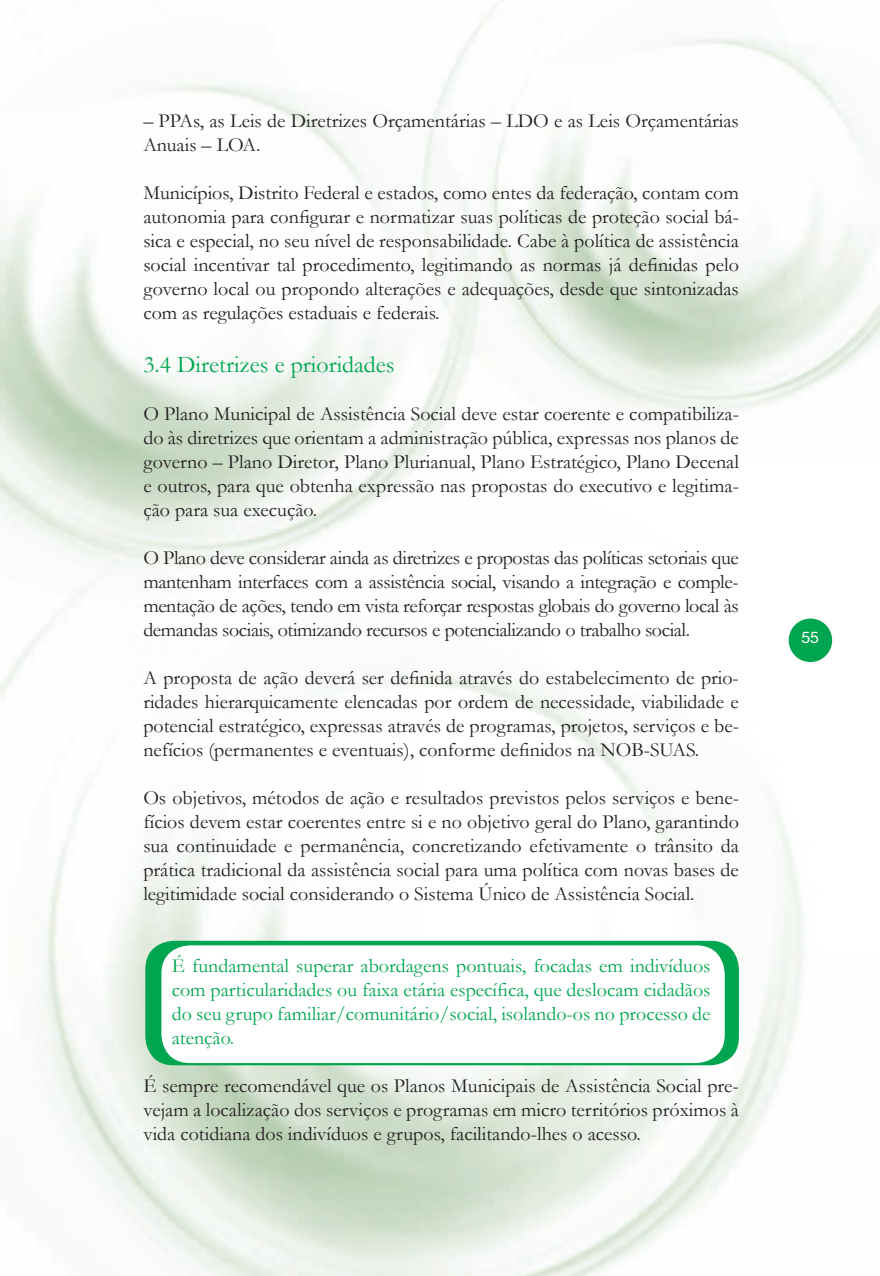
<style>
.page{position:relative;width:880px;height:1276px;background:#fff}
.page>*{position:absolute;margin:0;border:0;box-sizing:border-box;transform-origin:0 0}
.t1{font:24px "Garamond";color:#00a54f}
.t2{font:20px/24px "Garamond";color:#231f20;text-align:justify}
.t3{font:20px/24px "Garamond";color:#00a54f;text-align:justify}
.t4{font:16px "Helvetica Neue";color:#fff}
</style>
<div class="page">
<img style="left:0;top:6px;width:880px;height:1269px">
<div style="left:788px;top:618px;width:44px;height:44px;background:#00a54f;border-radius:50%"></div>
<svg style="left:145px;top:940px;width:594px;height:125px;background:#24b167"></svg>
<div style="left:161px;top:945px;width:563px;height:117px;background:#fff;border-radius:28px"></div>
<p class="t2" style="left:143px;top:108px;width:597px">– PPAs, as Leis de Diretrizes Orçamentárias – LDO e as Leis Orçamentárias<br>Anuais – LOA.</p>
<p class="t2" style="left:143px;top:180px;width:597px">Municípios, Distrito Federal e estados, como entes da federação, contam com autonomia para configurar e normatizar suas políticas de proteção social bá&shy;sica e especial, no seu nível de responsabilidade. Cabe à política de assistência social incentivar tal procedimento, legitimando as normas já definidas pelo governo local ou propondo alterações e adequações, desde que sintonizadas com as regulações estaduais e federais.</p>
<p class="t1" style="left:143px;top:348px;width:253px">3.4 Diretrizes e prioridades</p>
<p class="t2" style="left:143px;top:401px;width:597px">O Plano Municipal de Assistência Social deve estar coerente e compatibiliza&shy;do às diretrizes que orientam a administração pública, expressas nos planos de governo – Plano Diretor, Plano Plurianual, Plano Estratégico, Plano Decenal e outros, para que obtenha expressão nas propostas do executivo e legitima&shy;ção para sua execução.</p>
<p class="t2" style="left:143px;top:545px;width:597px">O Plano deve considerar ainda as diretrizes e propostas das políticas setoriais que mantenham interfaces com a assistência social, visando a integração e comple&shy;mentação de ações, tendo em vista reforçar respostas globais do governo local às demandas sociais, otimizando recursos e potencializando o trabalho social.</p>
<p class="t2" style="left:143px;top:665px;width:597px">A proposta de ação deverá ser definida através do estabelecimento de prio&shy;ridades hierarquicamente elencadas por ordem de necessidade, viabilidade e potencial estratégico, expressas através de programas, projetos, serviços e be&shy;nefícios (permanentes e eventuais), conforme definidos na NOB-SUAS.</p>
<p class="t2" style="left:143px;top:785px;width:597px">Os objetivos, métodos de ação e resultados previstos pelos serviços e bene&shy;fícios devem estar coerentes entre si e no objetivo geral do Plano, garantindo sua continuidade e permanência, concretizando efetivamente o trânsito da prática tradicional da assistência social para uma política com novas bases de legitimidade social considerando o Sistema Único de Assistência Social.</p>
<p class="t3" style="left:172px;top:953px;width:540px">É fundamental superar abordagens pontuais, focadas em indivíduos com particularidades ou faixa etária específica, que deslocam cidadãos do seu grupo familiar/comunitário/social, isolando-os no processo de atenção.</p>
<p class="t2" style="left:143px;top:1073px;width:597px">É sempre recomendável que os Planos Municipais de Assistência Social pre&shy;vejam a localização dos serviços e programas em micro territórios próximos à vida cotidiana dos indivíduos e grupos, facilitando-lhes o acesso.</p>
<p class="t4" style="left:801px;top:627px;width:19px">55</p>
</div>
